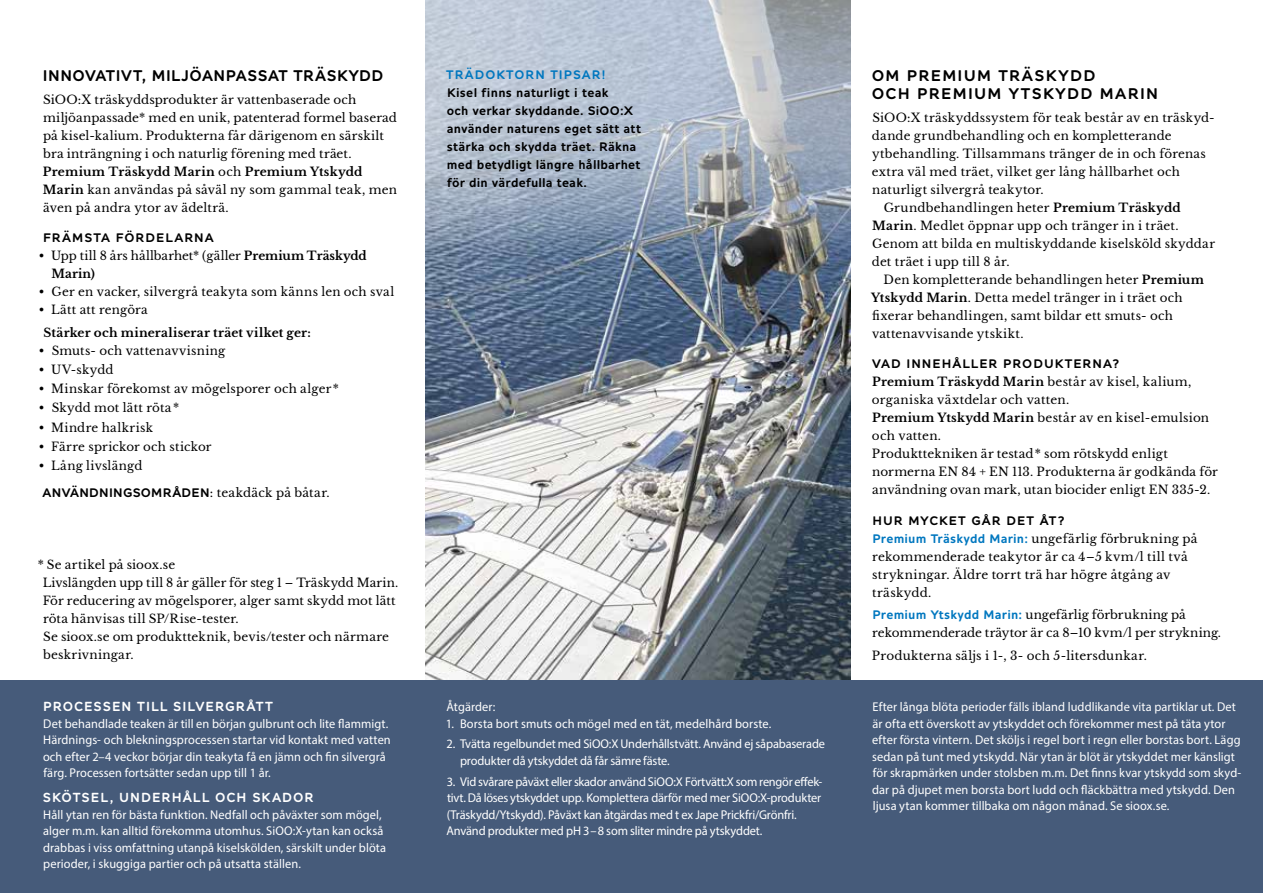
<style>
.page{position:relative;width:1263px;height:893px;background:#fff}
.page>*{position:absolute;margin:0;border:0;box-sizing:border-box;transform-origin:0 0}
.t1{font:600 15px/18px "Alleyn";letter-spacing:.075em;color:#000}
.t2{font:600 15px "Alleyn";letter-spacing:.035em;color:#000}
.t3{font:12.75px/16.5px "Myriad Pro";letter-spacing:.005em;color:#fff}
.t4{font:12.75px/16.5px "Myriad Pro";letter-spacing:-.015em;color:#fff}
.t5{font:600 12.75px "Alleyn";letter-spacing:.08em;color:#fff}
.t6{font:12px/18px "Libre Baskerville";letter-spacing:.015em;color:#000}
.t7{font:600 12px/18px "Alleyn";letter-spacing:.02em;color:#000}
.t8{font:12px/18px "Libre Baskerville";letter-spacing:-.005em;color:#000}
.t9{font:600 12px "Alleyn";letter-spacing:.085em;color:#000}
.t10{font:700 12px "Libre Baskerville";letter-spacing:.02em;color:#000}
.t11{font:600 12px "Alleyn";letter-spacing:.085em;color:#0077bf}
.s1{font-weight:700}
.s2{font-family:"Libre Baskerville";font-weight:400}
.s3{font-family:"Alleyn";font-weight:600;color:#0077bf}
</style>
<div class="page">
<img style="left:425px;top:253px;width:425px;height:427px">
<svg style="left:425px;top:0;width:425px;height:253px;background:#a7b2c0"></svg>
<div style="left:0;top:680px;width:1263px;height:213px;background:#465b7a"></div>
<p class="t2" style="left:43px;top:67px;width:342px">INNOVATIVT, MILJÖANPASSAT TRÄSKYDD</p>
<p class="t6" style="left:43px;top:90px;width:356px">SiOO:X träskyddsprodukter är vattenbaserade och miljöanpassade* med en unik, patenterad formel baserad på kisel-kalium. Produkterna får därigenom en särskilt bra inträngning i och naturlig förening med träet.<br><span class="s1">Premium Träskydd Marin</span> och <span class="s1">Premium Ytskydd Marin</span> kan användas på såväl ny som gammal teak, men även på andra ytor av ädelträ.</p>
<p class="t9" style="left:43px;top:231px;width:172px">FRÄMSTA FÖRDELARNA</p>
<p class="t6" style="left:51px;top:247px;width:317px;text-indent:-12px">• Upp till 8 års hållbarhet* (gäller <span class="s1">Premium Träskydd<br>Marin)</span></p>
<p class="t6" style="left:39px;top:283px;width:357px">• Ger en vacker, silvergrå teakyta som känns len och sval</p>
<p class="t6" style="left:39px;top:301px;width:110px">• Lätt att rengöra</p>
<p class="t10" style="left:43px;top:325px;width:269px">Stärker och mineraliserar träet vilket ger:</p>
<p class="t6" style="left:39px;top:341px;width:188px">• Smuts- och vattenavvisning</p>
<p class="t6" style="left:39px;top:361px;width:76px">• UV-skydd</p>
<p class="t6" style="left:39px;top:380px;width:302px">• Minskar förekomst av mögelsporer och alger*</p>
<p class="t6" style="left:39px;top:399px;width:142px">• Skydd mot lätt röta*</p>
<p class="t6" style="left:39px;top:418px;width:116px">• Mindre halkrisk</p>
<p class="t6" style="left:39px;top:438px;width:174px">• Färre sprickor och stickor</p>
<p class="t6" style="left:39px;top:457px;width:105px">• Lång livslängd</p>
<p class="t7" style="left:43px;top:483px;width:289px">ANVÄNDNINGSOMRÅDEN<span class="s2">: teakdäck på båtar.</span></p>
<p class="t6" style="left:43px;top:555px;width:357px;text-indent:-5px">* Se artikel på sioox.se<br>Livslängden upp till 8 år gäller för steg 1 – Träskydd Marin.<br>För reducering av mögelsporer, alger samt skydd mot lätt röta hänvisas till SP/Rise-tester.<br>Se sioox.se om produktteknik, bevis/tester och närmare beskrivningar.</p>
<p class="t5" style="left:43px;top:699px;width:231px">PROCESSEN TILL SILVERGRÅTT</p>
<p class="t3" style="left:43px;top:715px;width:349px">Det behandlade teaken är till en början gulbrunt och lite flammigt.<br>Härdnings- och blekningsprocessen startar vid kontakt med vatten och efter 2–4 veckor börjar din teakyta få en jämn och fin silvergrå färg. Processen fortsätter sedan upp till 1 år.</p>
<p class="t5" style="left:43px;top:790px;width:273px">SKÖTSEL, UNDERHÅLL OCH SKADOR</p>
<p class="t3" style="left:43px;top:806px;width:345px">Håll ytan ren för bästa funktion. Nedfall och påväxter som mögel, alger m.m. kan alltid förekomma utomhus. SiOO:X-ytan kan också drabbas i viss omfattning utanpå kiselskölden, särskilt under blöta perioder, i skuggiga partier och på utsatta ställen.</p>
<p class="t11" style="left:446px;top:67px;width:161px">TRÄDOKTORN TIPSAR!</p>
<p class="t7" style="left:447px;top:83px;width:196px">Kisel finns naturligt i teak<br>och verkar skyddande. SiOO:X använder naturens eget sätt att stärka och skydda träet. Räkna med betydligt längre hållbarhet för din värdefulla teak.</p>
<p class="t3" style="left:446px;top:698px;width:50px">Åtgärder:</p>
<p class="t3" style="left:446px;top:715px;width:327px">1. Borsta bort smuts och mögel med en tät, medelhård borste.</p>
<p class="t3" style="left:460px;top:736px;width:366px;text-indent:-14px">2. Tvätta regelbundet med SiOO:X Underhållstvätt. Använd ej såpabaserade produkter då ytskyddet då får sämre fäste.</p>
<p class="t4" style="left:446px;top:773px;width:377px">3. Vid svårare påväxt eller skador använd SiOO:X Förtvätt:X som rengör effek&shy;tivt. Då löses ytskyddet upp. Komplettera därför med mer SiOO:X-produkter (Träskydd/Ytskydd). Påväxt kan åtgärdas med t ex Jape Prickfri/Grönfri.<br>Använd produkter med pH 3–8 som sliter mindre på ytskyddet.</p>
<p class="t1" style="left:872px;top:67px;width:288px">OM PREMIUM TRÄSKYDD<br>OCH PREMIUM YTSKYDD MARIN</p>
<p class="t6" style="left:872px;top:108px;width:344px">SiOO:X träskyddssystem för teak består av en träskyd-</p>
<p class="t6" style="left:872px;top:126px;width:301px">dande grundbehandling och en kompletterande</p>
<p class="t6" style="left:872px;top:144px;width:335px">ytbehandling. Tillsammans tränger de in och förenas</p>
<p class="t6" style="left:872px;top:162px;width:309px">extra väl med träet, vilket ger lång hållbarhet och</p>
<p class="t6" style="left:872px;top:180px;width:173px">naturligt silvergrå teakytor.</p>
<p class="t6" style="left:884px;top:198px;width:298px">Grundbehandlingen heter <span class="s1">Premium Träskydd</span></p>
<p class="t6" style="left:872px;top:216px;width:308px"><span class="s1">Marin</span>. Medlet öppnar upp och tränger in i träet.</p>
<p class="t6" style="left:872px;top:234px;width:344px">Genom att bilda en multiskyddande kiselsköld skyddar</p>
<p class="t6" style="left:872px;top:252px;width:139px">det träet i upp till 8 år.</p>
<p class="t6" style="left:884px;top:270px;width:322px">Den kompletterande behandlingen heter <span class="s1">Premium</span></p>
<p class="t6" style="left:871px;top:288px;width:313px"><span class="s1">Ytskydd Marin</span>. Detta medel tränger in i träet och</p>
<p class="t6" style="left:872px;top:306px;width:302px">fixerar behandlingen, samt bildar ett smuts- och</p>
<p class="t6" style="left:872px;top:324px;width:153px">vattenavvisande ytskikt.</p>
<p class="t9" style="left:872px;top:357px;width:249px">VAD INNEHÅLLER PRODUKTERNA?</p>
<p class="t6" style="left:872px;top:373px;width:348px"><span class="s1">Premium Träskydd Marin</span> består av kisel, kalium, organiska växtdelar och vatten.<br><span class="s1">Premium Ytskydd Marin</span> består av en kisel-emulsion och vatten.<br>Produkttekniken är testad* som rötskydd enligt normerna EN 84 + EN 113. Produkterna är godkända för användning ovan mark, utan biocider enligt EN 335-2.</p>
<p class="t9" style="left:872px;top:513px;width:193px">HUR MYCKET GÅR DET ÅT?</p>
<p class="t6" style="left:872px;top:530px;width:327px"><span class="s3">Premium Träskydd Marin:</span> ungefärlig förbrukning på rekommenderade teakytor är ca 4–5 kvm/l till två strykningar. Äldre torrt trä har högre åtgång av träskydd.</p>
<p class="t8" style="left:872px;top:606px;width:350px"><span class="s3">Premium Ytskydd Marin:</span> ungefärlig förbrukning på rekommenderade träytor är ca 8–10 kvm/l per strykning.</p>
<p class="t6" style="left:872px;top:646px;width:276px">Produkterna säljs i 1-, 3- och 5-litersdunkar.</p>
<p class="t3" style="left:872px;top:698px;width:371px">Efter långa blöta perioder fälls ibland luddlikande vita partiklar ut. Det är ofta ett överskott av ytskyddet och förekommer mest på täta ytor efter första vintern. Det sköljs i regel bort i regn eller borstas bort. Lägg sedan på tunt med ytskydd. När ytan är blöt är ytskyddet mer känsligt för skrapmärken under stolsben m.m. Det finns kvar ytskydd som skyd&shy;dar på djupet men borsta bort ludd och fläckbättra med ytskydd. Den ljusa ytan kommer tillbaka om någon månad. Se sioox.se.</p>
</div>
